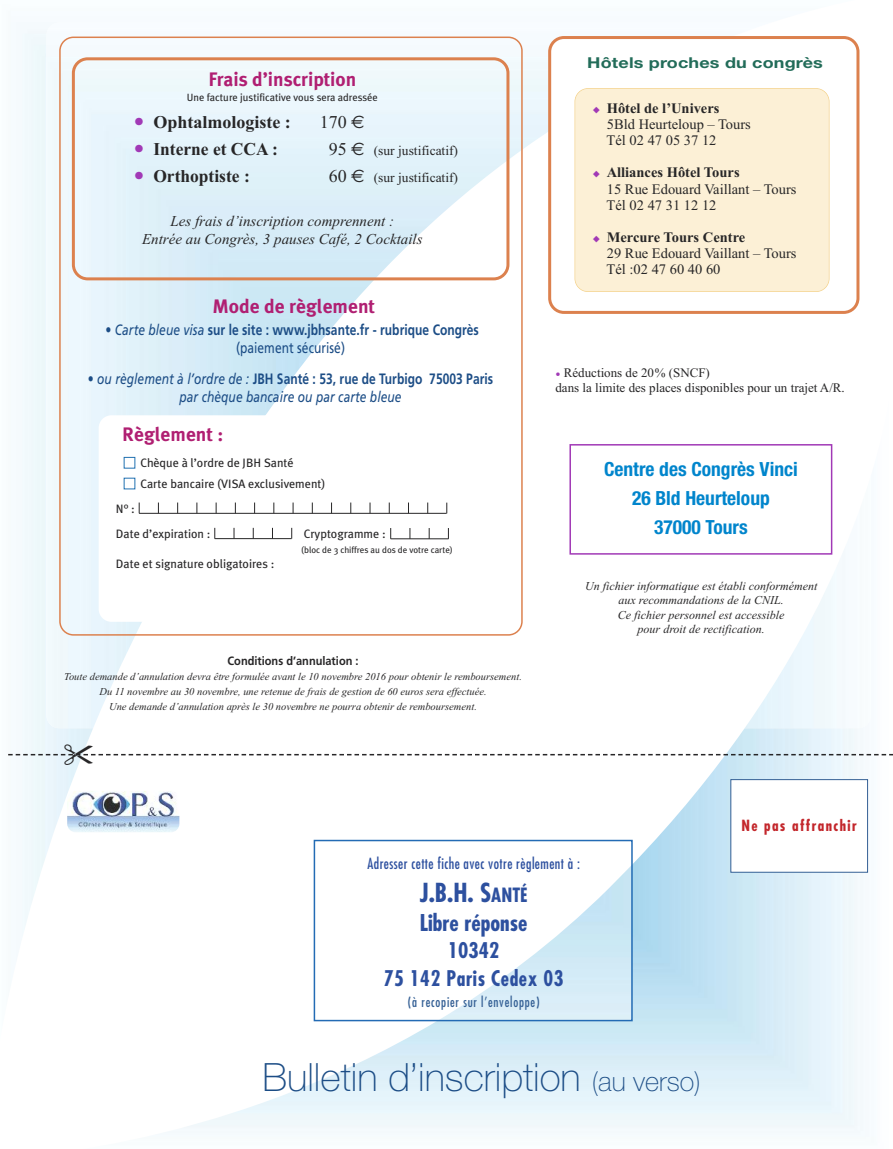
<style>
.page{position:relative;width:893px;height:1149px;background:#fff}
.page>*{position:absolute;margin:0;border:0;box-sizing:border-box;transform-origin:0 0}
.t1{font:100 39px "Helvetica Neue LT Std";color:#1c4d86}
.t2{font:700 condensed 25.5px "Futura Std";color:#2d509f}
.t3{font:700 condensed 22.5px "Futura Std";color:#2d509f}
.t4{font:700 condensed 21px/28.5px "Futura Std";letter-spacing:.03em;color:#2d509f;text-align:center}
.t5{font:700 condensed 19.5px/29.2px "Helvetica Neue LT Std";color:#0085cc;text-align:center}
.t6{font:700 19.5px "Meta Plus";color:#b01f72}
.t7{font:700 18px "Times New Roman";color:#272627}
.t8{font:18px "Times New Roman";color:#272627}
.t9{font:italic 15px/18px "Frutiger";letter-spacing:.005em;color:#1c4d86;text-align:center;scale:.8 1}
.t10{font:700 15px/18px "Frutiger";letter-spacing:.005em;color:#1c4d86;text-align:center;scale:.8 1}
.t11{font:italic 15px/18px "Times New Roman";color:#272627;text-align:center}
.t12{font:condensed 15px "Futura Std";letter-spacing:.03em;color:#2d509f;scale:.95 1}
.t13{font:700 15px "Helvetica Neue LT Std";letter-spacing:.01em;color:#226c59;scale:1.2 1}
.t14{font:700 condensed 15px "Futura Std";letter-spacing:.095em;color:#c3262b}
.t15{font:14.55px/16px "Times New Roman";color:#272627}
.t16{font:condensed 13.8px "Futura Std";letter-spacing:.06em;color:#356095;scale:.95 1}
.t17{font:13.5px "Times New Roman";color:#272627}
.t18{font:13.05px/15px "Times New Roman";color:#272627}
.t19{font:12.15px/20.7px "Meta Plus";color:#272627}
.t20{font:italic 12px/14.4px "Times New Roman";color:#272627;text-align:center}
.t21{font:700 12px "Frutiger";color:#272627;scale:.92 1}
.t22{font:italic 10.5px/15px "Times New Roman";color:#272627;text-align:center}
.t23{font:10.5px "Meta Plus";color:#272627}
.t24{font:9px "Meta Plus";color:#272627}
.s1{font-family:"Helvetica Neue LT Std";font-size:21px;color:#a139b6}
.s2{font-family:"Euro Sans"}
.s3{font-size:18px}
.s4{font-family:"Euro Sans";font-size:18px}
.s5{font-weight:400}
.s6{font-weight:400;font-style:italic}
.s7{font-style:normal}
.s8{font-weight:700;font-style:normal}
.s9{color:#a139b6}
.s10{font-weight:700}
.s11{font-size:14.4px;color:#a139b6}
.s12{font-size:19.2px}
.s13{font-size:27px}
</style>
<div class="page">
<img style="left:165px;top:728px;width:704px;height:405px">
<img style="left:22px;top:29px;width:833px;height:1012px">
<svg style="left:772px;top:29px;width:88px;height:446px"></svg>
<img style="left:772px;top:475px;width:83px;height:253px">
<img style="left:46px;top:29px;width:726px;height:699px">
<div style="left:569px;top:444px;width:263px;height:110px;border:2px solid #a139b6"></div>
<svg style="left:59px;top:37px;width:464px;height:598px"></svg>
<div style="left:99px;top:415px;width:384px;height:206px;background:#fff;border-radius:13px"></div>
<div style="left:124px;top:457px;width:11px;height:11px;border:1px solid #2171b1"></div>
<hr style="left:139px;top:513px;width:308px;height:1px;background:#272627">
<hr style="left:215px;top:538px;width:77px;height:1px;background:#272627">
<hr style="left:391px;top:538px;width:58px;height:1px;background:#272627">
<svg style="left:72px;top:57px;width:437px;height:223px"></svg>
<svg style="left:548px;top:36px;width:311px;height:278px"></svg>
<div style="left:575px;top:89px;width:254px;height:202px;background:#fcf0d6"></div>
<div style="left:574px;top:88px;width:255px;height:204px;border:2px solid #f4d188;border-radius:14px"></div>
<img style="left:67px;top:790px;width:112px;height:42px;border-radius:9px">
<svg style="left:317px;top:842px;width:313px;height:175px"></svg>
<img style="left:439px;top:865px;width:191px;height:152px">
<div style="left:314px;top:839px;width:319px;height:181px;border:2px solid #236bb4"></div>
<div style="left:731px;top:779px;width:136px;height:92px;background:#fff"></div>
<div style="left:730px;top:779px;width:138px;height:93px;border:1px solid #356095"></div>
<svg style="left:8px;top:744px;width:885px;height:20px"></svg>
<h3 class="t6" style="left:208px;top:68px;width:149px">Frais d’inscription</h3>
<p class="t23" style="left:187px;top:91px;width:192px">Une facture justificative vous sera adressée</p>
<h3 class="t7" style="left:134px;top:111px;width:159px"><span class="s1">•</span> Ophtalmologiste :</h3>
<h3 class="t8" style="left:320px;top:111px;width:46px">170 <span class="s2">€</span></h3>
<h3 class="t7" style="left:134px;top:138px;width:146px"><span class="s1">•</span> Interne et CCA :</h3>
<p class="t17" style="left:329px;top:142px;width:131px"><span class="s3">95</span> <span class="s4">€</span> (sur justificatif)</p>
<h3 class="t7" style="left:134px;top:165px;width:118px"><span class="s1">•</span> Orthoptiste :</h3>
<p class="t17" style="left:329px;top:169px;width:131px"><span class="s3">60</span> <span class="s4">€</span> (sur justificatif)</p>
<h3 class="t11" style="left:142px;top:212px;width:282px">Les frais d’inscription comprennent :<br>Entrée au Congrès, 3 pauses Café, 2 Cocktails</h3>
<h3 class="t6" style="left:212px;top:295px;width:164px">Mode de règlement</h3>
<h3 class="t10" style="left:105px;top:322px;width:468px"><span class="s5">•</span> <span class="s6">Carte bleue visa</span> sur le site : www.jbhsante.fr - rubrique Congrès <span class="s5">(paiement sécurisé)</span></h3>
<h3 class="t9" style="left:88px;top:370px;width:508px"><span class="s7">•</span> ou règlement à l’ordre de : <span class="s8">JBH Santé : 53, rue de Turbigo 75003 Paris </span>par chèque bancaire ou par carte bleue</h3>
<h3 class="t6" style="left:122px;top:422px;width:103px">Règlement :</h3>
<p class="t19" style="left:140px;top:452px;width:187px">Chèque à l’ordre de JBH Santé<br>Carte bancaire (VISA exclusivement)</p>
<p class="t19" style="left:116px;top:497px;width:96px;line-height:24.5px">N° :<br>Date d’expiration :</p>
<p class="t19" style="left:304px;top:523px;width:84px">Cryptogramme :</p>
<p class="t24" style="left:301px;top:544px;width:153px">(bloc de 3 chiffres au dos de votre carte)</p>
<p class="t19" style="left:116px;top:553px;width:160px">Date et signature obligatoires :</p>
<p class="t21" style="left:228px;top:656px;width:144px">Conditions d’annulation :</p>
<p class="t22" style="left:64px;top:668px;width:459px">Toute demande d’annulation devra être formulée avant le 10 novembre 2016 pour obtenir le remboursement.<br>Du 11 novembre au 30 novembre, une retenue de frais de gestion de 60 euros sera effectuée.<br>Une demande d’annulation après le 30 novembre ne pourra obtenir de remboursement.</p>
<h3 class="t13" style="left:587px;top:57px;width:198px">Hôtels proches du congrès</h3>
<h3 class="t15" style="left:607px;top:100px;width:146px;text-indent:-14px"><span class="s9">◆</span> <span class="s10">Hôtel de l’Univers<br></span>5Bld Heurteloup – Tours<br>Tél 02 47 05 37 12</h3>
<h3 class="t15" style="left:607px;top:164px;width:191px;text-indent:-14px"><span class="s9">◆</span> <span class="s10">Alliances Hôtel Tours<br></span>15 Rue Edouard Vaillant – Tours<br>Tél 02 47 31 12 12</h3>
<h3 class="t15" style="left:607px;top:229px;width:191px;text-indent:-14px"><span class="s9">◆</span> <span class="s10">Mercure Tours Centre<br></span>29 Rue Edouard Vaillant – Tours<br>Tél :02 47 60 40 60</h3>
<p class="t18" style="left:555px;top:365px;width:291px"><span class="s11">•</span> Réductions de 20% (SNCF)<br>dans la limite des places disponibles pour un trajet A/R.</p>
<h3 class="t5" style="left:604px;top:456px;width:195px">Centre des Congrès Vinci<br>26 Bld Heurteloup<br>37000 Tours</h3>
<p class="t20" style="left:585px;top:578px;width:234px">Un fichier informatique est établi conformément aux recommandations de la CNIL.<br>Ce fichier personnel est accessible<br>pour droit de rectification.</p>
<h3 class="t14" style="left:741px;top:818px;width:117px">Ne pas affranchir</h3>
<h3 class="t12" style="left:368px;top:856px;width:225px">Adresser cette fiche avec votre règlement à :</h3>
<h2 class="t2" style="left:420px;top:881px;width:110px">J.B.H. S<span class="s12">ANTÉ</span></h2>
<h3 class="t3" style="left:420px;top:912px;width:109px">Libre réponse</h3>
<h3 class="t4" style="left:384px;top:937px;width:181px">10342<br>75 142 Paris Cedex 03</h3>
<h3 class="t16" style="left:408px;top:994px;width:140px">(à recopier sur l’enveloppe)</h3>
<h1 class="t1" style="left:263px;top:1062px;width:440px">Bulletin d’inscription <span class="s13">(au verso)</span></h1>
</div>
